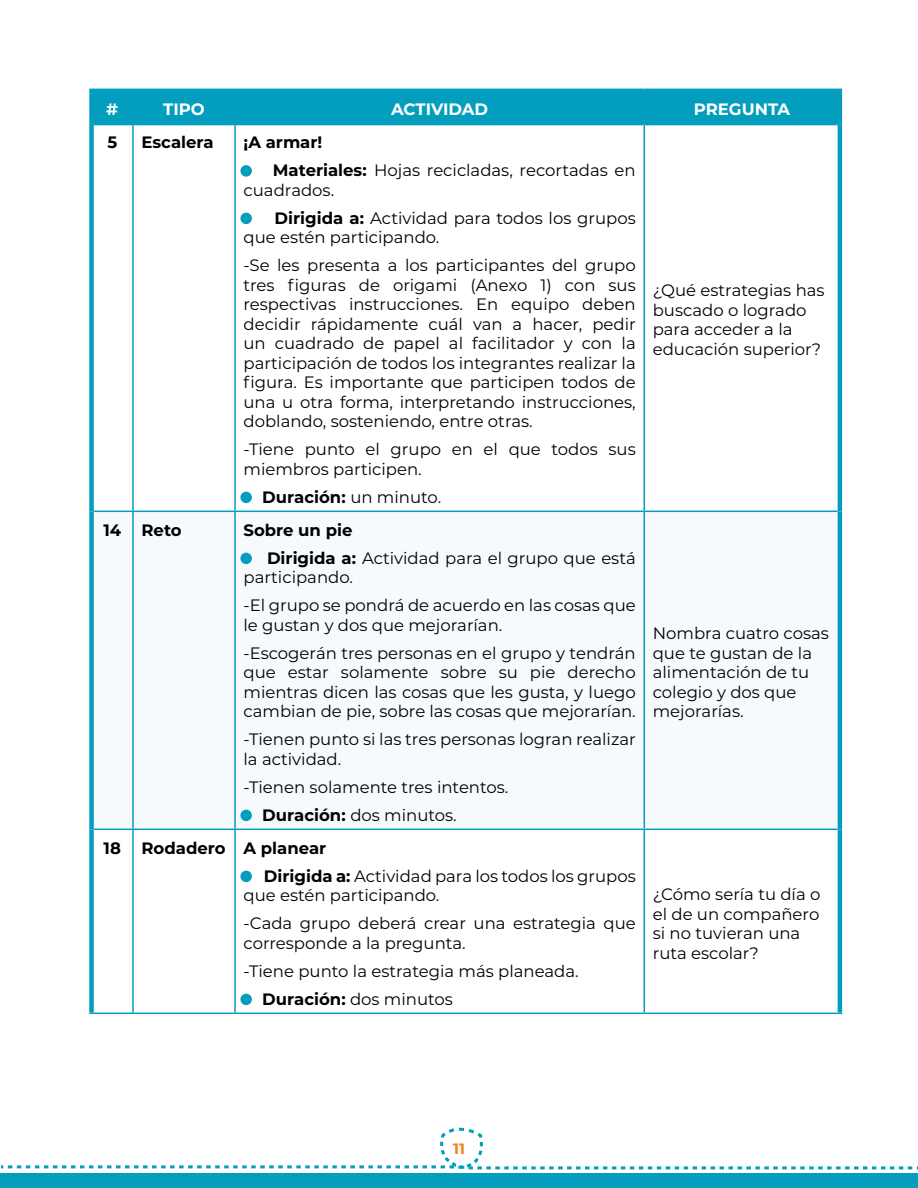
<style>
.page{position:relative;width:918px;height:1188px;background:#fff}
.page>*{position:absolute;margin:0;border:0;box-sizing:border-box;transform-origin:0 0}
.t1{font:16.5px/19.5px "Montserrat";color:#000}
.t2{font:700 16.5px "Montserrat";color:#000}
.t3{font:700 16.5px "Montserrat";color:#fff}
.t4{font:700 15px "Montserrat";color:#f08416}
.s1{font-weight:700}
.s2{font-weight:400}
</style>
<div class="page">
<svg style="left:0;top:1127px;width:918px;height:61px"></svg>
<svg style="left:94px;top:512px;width:744px;height:317px"></svg>
<div style="left:94px;top:93px;width:744px;height:29px;background:#039ebe"></div>
<hr style="left:132px;top:125px;width:2px;height:386px;background:#039ebe">
<hr style="left:234px;top:125px;width:2px;height:386px;background:#039ebe">
<hr style="left:644px;top:125px;width:1px;height:386px;background:#039ebe">
<hr style="left:94px;top:511px;width:39px;height:1px;background:#039ebe">
<hr style="left:133px;top:511px;width:102px;height:1px;background:#039ebe">
<hr style="left:132px;top:512px;width:2px;height:317px;background:#039ebe">
<hr style="left:235px;top:511px;width:409px;height:1px;background:#039ebe">
<hr style="left:234px;top:512px;width:2px;height:317px;background:#039ebe">
<hr style="left:644px;top:511px;width:194px;height:1px;background:#039ebe">
<hr style="left:644px;top:512px;width:1px;height:317px;background:#039ebe">
<hr style="left:94px;top:829px;width:39px;height:1px;background:#039ebe">
<hr style="left:133px;top:829px;width:102px;height:1px;background:#039ebe">
<hr style="left:132px;top:830px;width:2px;height:183px;background:#039ebe">
<hr style="left:235px;top:829px;width:409px;height:1px;background:#039ebe">
<hr style="left:234px;top:830px;width:2px;height:183px;background:#039ebe">
<hr style="left:644px;top:829px;width:194px;height:1px;background:#039ebe">
<hr style="left:644px;top:830px;width:1px;height:183px;background:#039ebe">
<hr style="left:89px;top:1013px;width:44px;height:1px;background:#039ebe">
<hr style="left:133px;top:1013px;width:102px;height:1px;background:#039ebe">
<hr style="left:235px;top:1013px;width:409px;height:1px;background:#039ebe">
<hr style="left:644px;top:1013px;width:198px;height:1px;background:#039ebe">
<hr style="left:94px;top:122px;width:39px;height:3px;background:#039ebe">
<hr style="left:133px;top:122px;width:102px;height:3px;background:#039ebe">
<hr style="left:235px;top:122px;width:409px;height:3px;background:#039ebe">
<hr style="left:644px;top:122px;width:194px;height:3px;background:#039ebe">
<hr style="left:89px;top:89px;width:44px;height:4px;background:#039ebe">
<div style="left:89px;top:93px;width:5px;height:31px;background:#039ebe"></div>
<hr style="left:133px;top:89px;width:102px;height:4px;background:#039ebe">
<hr style="left:235px;top:89px;width:409px;height:4px;background:#039ebe">
<hr style="left:644px;top:89px;width:198px;height:4px;background:#039ebe">
<hr style="left:838px;top:93px;width:4px;height:31px;background:#039ebe">
<div style="left:89px;top:124px;width:5px;height:387px;background:#039ebe"></div>
<hr style="left:838px;top:124px;width:4px;height:387px;background:#039ebe">
<div style="left:89px;top:511px;width:5px;height:318px;background:#039ebe"></div>
<hr style="left:838px;top:511px;width:4px;height:318px;background:#039ebe">
<div style="left:89px;top:829px;width:5px;height:184px;background:#039ebe"></div>
<hr style="left:838px;top:829px;width:4px;height:184px;background:#039ebe">
<div style="left:240px;top:165px;width:12px;height:12px;background:#039ebe;border-radius:50%"></div>
<div style="left:240px;top:213px;width:12px;height:11px;background:#039ebe;border-radius:50%"></div>
<div style="left:240px;top:492px;width:12px;height:11px;background:#039ebe;border-radius:50%"></div>
<div style="left:240px;top:553px;width:12px;height:11px;background:#039ebe;border-radius:50%"></div>
<div style="left:240px;top:810px;width:12px;height:11px;background:#039ebe;border-radius:50%"></div>
<div style="left:240px;top:871px;width:12px;height:11px;background:#039ebe;border-radius:50%"></div>
<div style="left:240px;top:994px;width:12px;height:11px;background:#039ebe;border-radius:50%"></div>
<p class="t3" style="left:106px;top:98px;width:13px">#</p>
<p class="t3" style="left:163px;top:98px;width:43px">TIPO</p>
<p class="t3" style="left:391px;top:98px;width:99px">ACTIVIDAD</p>
<p class="t3" style="left:694px;top:98px;width:98px">PREGUNTA</p>
<p class="t2" style="left:107px;top:131px;width:11px">5</p>
<p class="t2" style="left:141px;top:131px;width:74px">Escalera</p>
<p class="t1" style="left:273px;top:128px;width:364px;line-height:28px;text-indent:-29px"><span class="s1">¡A armar!<br>Materiales:</span> Hojas recicladas, recortadas en</p>
<p class="t1" style="left:244px;top:180px;width:92px">cuadrados.</p>
<p class="t1" style="left:244px;top:208px;width:394px"><span class="s1">- Dirigida a:</span> Actividad para todos los grupos que estén participando.</p>
<p class="t1" style="left:244px;top:255px;width:394px;text-align:justify">-Se les presenta a los participantes del grupo tres figuras de origami (Anexo 1) con sus respectivas instrucciones. En equipo deben decidir rápidamente cuál van a hacer, pedir un cuadrado de papel al facilitador y con la participación de todos los integrantes realizar la figura. Es importante que participen todos de una u otra forma, interpretando instrucciones, doblando, sosteniendo, entre otras.</p>
<p class="t1" style="left:244px;top:439px;width:394px">-Tiene punto el grupo en el que todos sus miembros participen.</p>
<p class="t2" style="left:262px;top:485px;width:180px">Duración: <span class="s2">un minuto.</span></p>
<p class="t1" style="left:653px;top:280px;width:173px">¿Qué estrategias has buscado o logrado para acceder a la educación superior?</p>
<p class="t2" style="left:103px;top:518px;width:80px">14 Reto</p>
<p class="t1" style="left:267px;top:515px;width:370px;line-height:28px;text-indent:-23px"><span class="s1">Sobre un pie<br>Dirigida a:</span> Actividad para el grupo que está</p>
<p class="t1" style="left:244px;top:563px;width:394px;line-height:28px">participando.<br>-El grupo se pondrá de acuerdo en las cosas que</p>
<p class="t1" style="left:244px;top:610px;width:394px;line-height:28px">le gustan y dos que mejorarían.<br>-Escogerán tres personas en el grupo y tendrán</p>
<p class="t1" style="left:244px;top:662px;width:394px;text-align:justify">que estar solamente sobre su pie derecho mientras dicen las cosas que les gusta, y luego cambian de pie, sobre las cosas que mejorarían.</p>
<p class="t1" style="left:244px;top:729px;width:394px">-Tienen punto si las tres personas logran realizar la actividad.</p>
<p class="t1" style="left:262px;top:772px;width:248px;line-height:28px;text-indent:-19px">-Tienen solamente tres intentos.<br><span class="s1">Duración:</span> dos minutos.</p>
<p class="t2" style="left:104px;top:836px;width:224px">18 Rodadero A planear</p>
<p class="t1" style="left:244px;top:866px;width:394px"><span class="s1">- Dirigida a:</span> Actividad para los todos los grupos que estén participando.</p>
<p class="t1" style="left:244px;top:913px;width:394px">-Cada grupo deberá crear una estrategia que corresponde a la pregunta.</p>
<p class="t1" style="left:262px;top:956px;width:318px;line-height:28px;text-indent:-19px">-Tiene punto la estrategia más planeada.<br><span class="s1">Duración:</span> dos minutos</p>
<p class="t1" style="left:653px;top:623px;width:178px">Nombra cuatro cosas que te gustan de la alimentación de tu colegio y dos que mejorarías.</p>
<p class="t1" style="left:653px;top:884px;width:169px">¿Cómo sería tu día o el de un compañero si no tuvieran una ruta escolar?</p>
<p class="t4" style="left:453px;top:1137px;width:13px">11</p>
</div>
